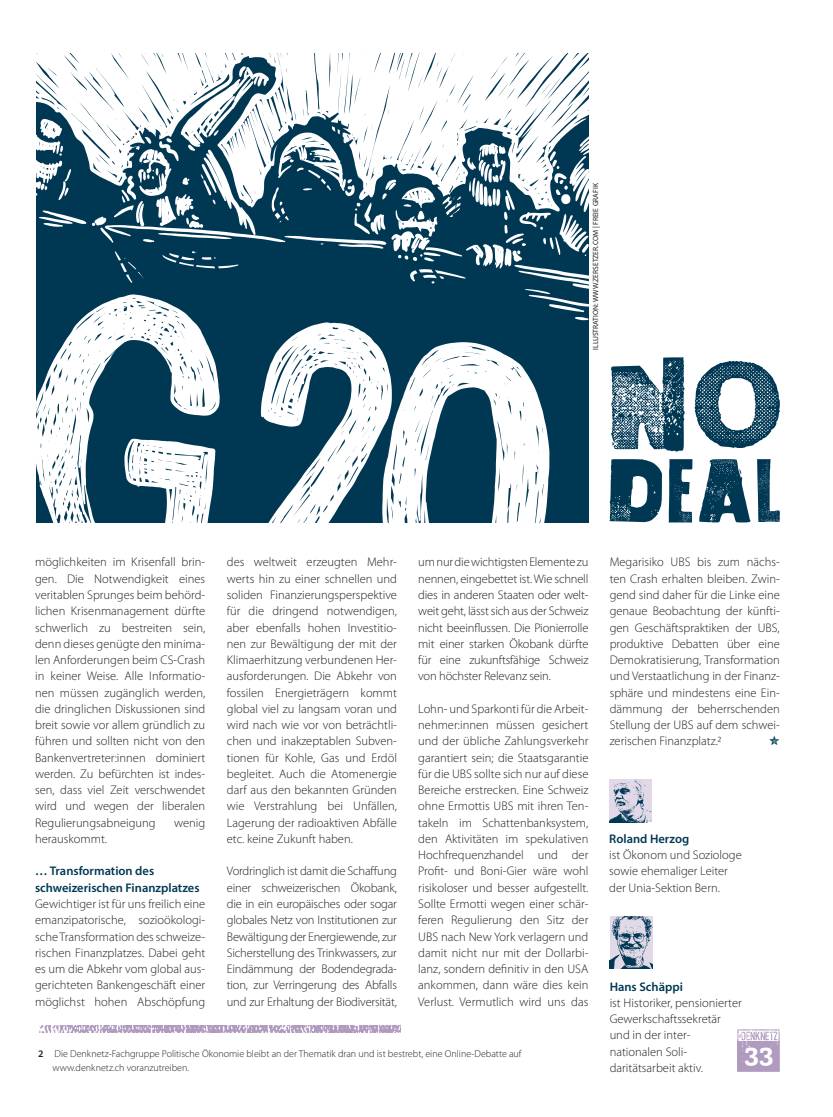
<style>
.page{position:relative;width:833px;height:1117px;background:#fff}
.page>*{position:absolute;margin:0;border:0;box-sizing:border-box;transform-origin:0 0}
.t1{font:700 27.5px "Zilla Slab";color:#fff}
.t2{font:300 12.5px/16.2px "Myriad Pro";color:#231f20;text-align:justify}
.t3{font:600 12.5px/16.2px "Myriad Pro";color:#003854}
.t4{font:12.5px "Veneer Extras";color:#003854}
.t5{font:300 10px/13.8px "Myriad Pro";color:#231f20}
.t6{font:7.5px "Myriad Pro";color:#231f20}
.s1{font-weight:600}
</style>
<div class="page">
<img style="left:737px;top:1029px;width:43px;height:42px">
<img style="left:36px;top:53px;width:552px;height:469px">
<svg style="left:609px;top:459px;width:171px;height:63px"></svg>
<svg style="left:611px;top:357px;width:169px;height:94px"></svg>
<img style="left:39px;top:1025px;width:361px;height:6px">
<img style="left:609px;top:779px;width:43px;height:42px">
<img style="left:609px;top:916px;width:43px;height:52px">
<p class="t6" style="left:591px;top:350px;width:168px;rotate:-90deg">ILLUSTRATION: WWW.ZERSETZER.COM | FREIE GRAFIK</p>
<p class="t2" style="left:35px;top:554px;width:172px">möglichkeiten im Krisenfall brin&shy;gen. Die Notwendigkeit eines veritablen Sprunges beim behörd&shy;lichen Krisenmanagement dürfte schwerlich zu bestreiten sein, denn dieses genügte den minima&shy;len Anforderungen beim CS-Crash in keiner Weise. Alle Informatio&shy;nen müssen zugänglich werden, die dringlichen Diskussionen sind breit sowie vor allem gründlich zu führen und sollten nicht von den Bankenvertreter:innen dominiert werden. Zu befürchten ist indes&shy;sen, dass viel Zeit verschwendet wird und wegen der liberalen Regulierungsabneigung</p>
<p class="t2" style="left:174px;top:814px;width:33px">wenig</p>
<p class="t2" style="left:35px;top:830px;width:74px">herauskommt.</p>
<p class="t3" style="left:35px;top:862px;width:166px">… Transformation des schweizerischen Finanzplatzes</p>
<p class="t2" style="left:35px;top:895px;width:172px">Gewichtiger ist für uns freilich eine emanzipatorische, sozioökologi&shy;sche Transformation des schweize&shy;rischen Finanzplatzes. Dabei geht es um die Abkehr vom global aus&shy;gerichteten Bankengeschäft einer möglichst hohen Abschöpfung</p>
<p class="t2" style="left:227px;top:554px;width:172px">des weltweit erzeugten Mehr&shy;werts hin zu einer schnellen und soliden Finanzierungsperspektive für die dringend notwendigen, aber ebenfalls hohen Investitio&shy;nen zur Bewältigung der mit der Klimaerhitzung verbundenen Her&shy;ausforderungen. Die Abkehr von fossilen Energieträgern kommt global viel zu langsam voran und wird nach wie vor von beträchtli&shy;chen und inakzeptablen Subven&shy;tionen für Kohle, Gas und Erdöl begleitet. Auch die Atomenergie darf aus den bekannten Gründen wie Verstrahlung bei Unfällen, Lagerung der radioaktiven Abfälle etc. keine Zukunft haben.</p>
<p class="t2" style="left:227px;top:862px;width:172px">Vordringlich ist damit die Schaffung einer schweizerischen Ökobank, die in ein europäisches oder sogar globales Netz von Institutionen zur Bewältigung der Energiewende, zur Sicherstellung des Trinkwassers, zur Eindämmung der Bodendegrada&shy;tion, zur Verringerung des Abfalls und zur Erhaltung der Biodiversität,</p>
<p class="t2" style="left:418px;top:554px;width:172px">um nur die wichtigsten Elemente zu nennen, eingebettet ist. Wie schnell dies in anderen Staaten oder welt&shy;weit geht, lässt sich aus der Schweiz nicht beeinflussen. Die Pionierrolle mit einer starken Ökobank dürfte für eine zukunftsfähige Schweiz von höchster Relevanz sein.</p>
<p class="t2" style="left:418px;top:700px;width:172px">Lohn- und Sparkonti für die Arbeit&shy;nehmer:innen müssen gesichert und der übliche Zahlungsverkehr garantiert sein; die Staatsgarantie für die UBS sollte sich nur auf diese Bereiche erstrecken. Eine Schweiz ohne Ermottis UBS mit ihren Ten&shy;takeln im Schattenbanksystem, den Aktivitäten im spekulativen Hochfrequenzhandel und der Profit- und Boni-Gier wäre wohl risikoloser und besser aufgestellt.<br>Sollte Ermotti wegen einer schär&shy;feren Regulierung den Sitz der UBS nach New York verlagern und damit nicht nur mit der Dollarbi&shy;lanz, sondern definitiv in den USA ankommen, dann wäre dies kein Verlust. Vermutlich wird uns das</p>
<p class="t5" style="left:52px;top:1046px;width:470px;text-indent:-14px"><span class="s1">2</span> Die Denknetz-Fachgruppe Politische Ökonomie bleibt an der Thematik dran und ist bestrebt, eine Online-Debatte auf www.denknetz.ch voranzutreiben.</p>
<p class="t2" style="left:609px;top:554px;width:172px">Megarisiko UBS bis zum nächs&shy;ten Crash erhalten bleiben. Zwin&shy;gend sind daher für die Linke eine genaue Beobachtung der künfti&shy;gen Geschäftspraktiken der UBS, produktive Debatten über eine Demokratisierung, Transformation und Verstaatlichung in der Finanz&shy;sphäre und mindestens eine Ein&shy;dämmung der beherrschenden Stellung der UBS auf dem schwei&shy;zerischen Finanzplatz.2</p>
<p class="t4" style="left:769px;top:733px;width:12px">Y</p>
<p class="t3" style="left:609px;top:830px;width:81px">Roland Herzog</p>
<p class="t2" style="left:609px;top:846px;width:134px;text-align:left">ist Ökonom und Soziologe sowie ehemaliger Leiter der Unia-Sektion Bern.</p>
<p class="t3" style="left:609px;top:977px;width:75px">Hans Schäppi</p>
<p class="t2" style="left:609px;top:994px;width:134px;text-align:left">ist Historiker, pensionierter<br>Gewerkschaftssekretär und in der inter&shy;nationalen Soli&shy;daritätsarbeit aktiv.</p>
<h1 class="t1" style="left:744px;top:1036px;width:31px">33</h1>
</div>
